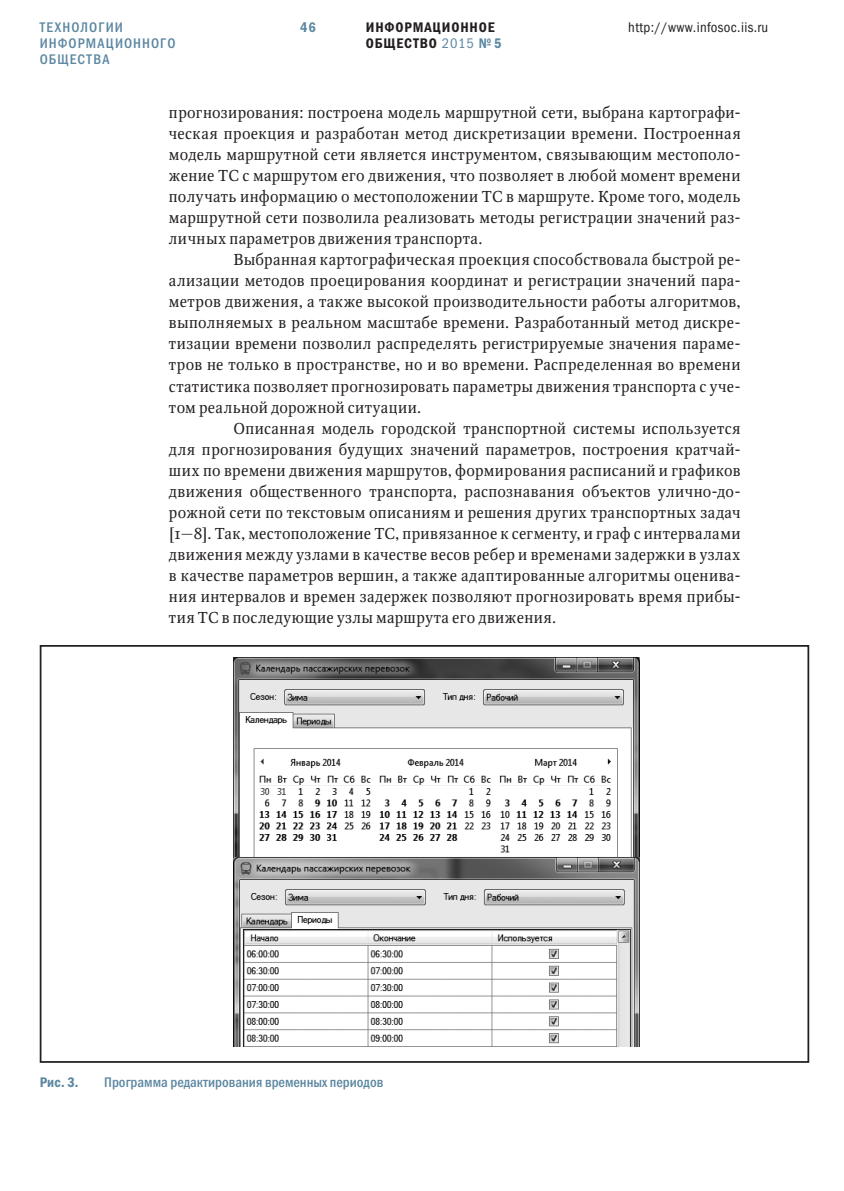
<style>
.page{position:relative;width:844px;height:1191px;background:#fff}
.page>*{position:absolute;margin:0;border:0;box-sizing:border-box;transform-origin:0 0}
.t1{font:15.75px "Octava";letter-spacing:.025em;color:#231f20}
.t2{font:14px "Franklin Gothic Medi Cond ITC";color:#5c87a1}
.t3{font:14px/15.8px "Franklin Gothic Medi Cond ITC";letter-spacing:.075em;color:#5c87a1}
.t4{font:14px/15.8px "Franklin Gothic Demi Cond ITC";letter-spacing:.06em;color:#231f20}
.t5{font:14px "Franklin Gothic Book Cond ITC";letter-spacing:.025em;color:#231f20}
.t6{font:14px "Franklin Gothic Demi Cond ITC";color:#5c87a1}
.s1{font-family:"Franklin Gothic Book Cond ITC";color:#5c87a1}
.s2{color:#5c87a1}
</style>
<div class="page">
<img style="left:233px;top:657px;width:406px;height:389px">
<div style="left:40px;top:645px;width:769px;height:417px;border:2px solid #231f20"></div>
<p class="t3" style="left:40px;top:19px;width:137px">ТЕХНОЛОГИИ<br>ИНФОРМАЦИОННОГО<br>ОБЩЕСТВА</p>
<p class="t6" style="left:300px;top:19px;width:17px">46</p>
<p class="t5" style="left:628px;top:19px;width:141px">http://www.infosoc.iis.ru</p>
<p class="t4" style="left:366px;top:19px;width:137px">ИНФОРМАЦИОННОЕ<br>ОБЩЕСТВО <span class="s1">2015</span> <span class="s2">№ 5</span></p>
<p class="t1" style="left:169px;top:103px;width:573px">прогнозирования: построена модель маршрутной сети, выбрана картографи-</p>
<p class="t1" style="left:169px;top:124px;width:573px">ческая проекция и разработан метод дискретизации времени. Построенная</p>
<p class="t1" style="left:169px;top:145px;width:573px">модель маршрутной сети является инструментом, связывающим местополо-</p>
<p class="t1" style="left:169px;top:166px;width:573px">жение ТС с маршрутом его движения, что позволяет в любой момент времени</p>
<p class="t1" style="left:169px;top:187px;width:573px">получать информацию о местоположении ТС в маршруте. Кроме того, модель</p>
<p class="t1" style="left:169px;top:208px;width:573px">маршрутной сети позволила реализовать методы регистрации значений раз-</p>
<p class="t1" style="left:169px;top:229px;width:315px">личных параметров движения транспорта.</p>
<p class="t1" style="left:233px;top:250px;width:508px">Выбранная картографическая проекция способствовала быстрой ре-</p>
<p class="t1" style="left:169px;top:271px;width:573px">ализации методов проецирования координат и регистрации значений пара-</p>
<p class="t1" style="left:169px;top:292px;width:573px">метров движения, а также высокой производительности работы алгоритмов,</p>
<p class="t1" style="left:169px;top:313px;width:573px">выполняемых в реальном масштабе времени. Разработанный метод дискре-</p>
<p class="t1" style="left:169px;top:334px;width:573px">тизации времени позволил распределять регистрируемые значения параме-</p>
<p class="t1" style="left:169px;top:355px;width:573px">тров не только в пространстве, но и во времени. Распределенная во времени</p>
<p class="t1" style="left:169px;top:376px;width:573px">статистика позволяет прогнозировать параметры движения транспорта с уче-</p>
<p class="t1" style="left:169px;top:397px;width:254px">том реальной дорожной ситуации.</p>
<p class="t1" style="left:233px;top:418px;width:508px">Описанная модель городской транспортной системы используется</p>
<p class="t1" style="left:169px;top:439px;width:573px">для прогнозирования будущих значений параметров, построения кратчай-</p>
<p class="t1" style="left:169px;top:460px;width:573px">ших по времени движения маршрутов, формирования расписаний и графиков</p>
<p class="t1" style="left:169px;top:481px;width:573px">движения общественного транспорта, распознавания объектов улично-до-</p>
<p class="t1" style="left:169px;top:502px;width:573px">рожной сети по текстовым описаниям и решения других транспортных задач</p>
<p class="t1" style="left:169px;top:523px;width:573px">[1—8]. Так, местоположение ТС, привязанное к сегменту, и граф с интервалами</p>
<p class="t1" style="left:169px;top:544px;width:573px">движения между узлами в качестве весов ребер и временами задержки в узлах</p>
<p class="t1" style="left:169px;top:565px;width:573px">в качестве параметров вершин, а также адаптированные алгоритмы оценива-</p>
<p class="t1" style="left:169px;top:586px;width:573px">ния интервалов и времен задержек позволяют прогнозировать время прибы-</p>
<p class="t1" style="left:169px;top:607px;width:388px">тия ТС в последующие узлы маршрута его движения.</p>
<p class="t6" style="left:40px;top:1073px;width:40px">Рис. 3.</p>
<p class="t2" style="left:104px;top:1073px;width:280px">Программа редактирования временных периодов</p>
</div>
